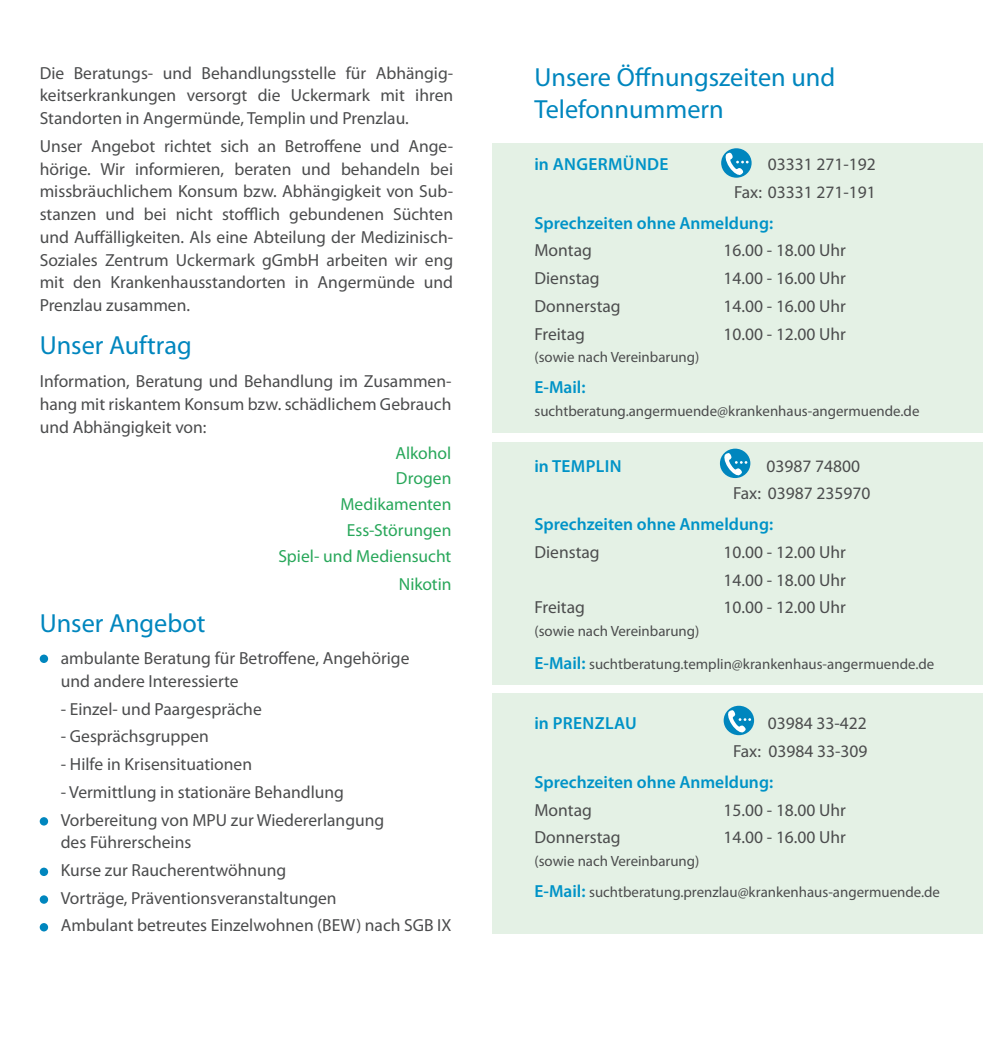
<style>
.page{position:relative;width:983px;height:1042px;background:#fff}
.page>*{position:absolute;margin:0;border:0;box-sizing:border-box;transform-origin:0 0}
.t1{font:26.25px/31.5px "Myriad Pro";color:#0086be}
.t2{font:17.5px/22.8px "Myriad Pro";color:#4b4c4d}
.t3{font:600 17.5px "Myriad Pro";color:#0093c7}
.t4{font:17.5px/25.9px "Myriad Pro";color:#28a75a;text-align:right}
.t5{font:600 17.5px "Myriad Pro";letter-spacing:.02em;color:#0093c7}
.t6{font:14.88px/32.7px "Myriad Pro";color:#4b4c4d}
.s1{font-weight:600;font-size:17.5px;color:#0093c7}
</style>
<div class="page">
<div style="left:493px;top:693px;width:489px;height:241px;background:#e4f1e5"></div>
<div style="left:493px;top:442px;width:489px;height:242px;background:#e4f1e5"></div>
<div style="left:493px;top:143px;width:489px;height:289px;background:#e4f1e5"></div>
<div style="left:40px;top:654px;width:8px;height:9px;background:#0086be;border-radius:50%"></div>
<div style="left:40px;top:817px;width:8px;height:8px;background:#0086be;border-radius:50%"></div>
<div style="left:40px;top:867px;width:8px;height:9px;background:#0086be;border-radius:50%"></div>
<div style="left:40px;top:895px;width:8px;height:9px;background:#0086be;border-radius:50%"></div>
<div style="left:40px;top:923px;width:8px;height:8px;background:#0086be;border-radius:50%"></div>
<svg style="left:721px;top:148px;width:30px;height:30px"></svg>
<svg style="left:724px;top:151px;width:24px;height:25px"></svg>
<svg style="left:719px;top:449px;width:31px;height:29px"></svg>
<svg style="left:723px;top:451px;width:24px;height:25px"></svg>
<svg style="left:723px;top:706px;width:30px;height:29px"></svg>
<svg style="left:727px;top:709px;width:24px;height:24px"></svg>
<p class="t2" style="left:40px;top:61px;width:415px;text-align:justify">Die Beratungs- und Behandlungsstelle für Abhängig&shy;keitserkrankungen versorgt die Uckermark mit ihren Standorten in Angermünde, Templin und Prenzlau.</p>
<p class="t2" style="left:40px;top:134px;width:415px;text-align:justify">Unser Angebot richtet sich an Betroffene und Ange&shy;hörige. Wir informieren, beraten und behandeln bei missbräuchlichem Konsum bzw. Abhängigkeit von Sub&shy;stanzen und bei nicht stofflich gebundenen Süchten und Auffälligkeiten. Als eine Abteilung der Medizinisch-Soziales Zentrum Uckermark gGmbH arbeiten wir eng mit den Krankenhausstandorten in Angermünde und Prenzlau zusammen.</p>
<h1 class="t1" style="left:40px;top:329px;width:153px">Unser Auftrag</h1>
<p class="t2" style="left:40px;top:369px;width:413px;text-align:justify">Information, Beratung und Behandlung im Zusammen&shy;hang mit riskantem Konsum bzw. schädlichem Gebrauch und Abhängigkeit von:</p>
<p class="t4" style="left:278px;top:439px;width:174px">Alkohol<br>Drogen<br>Medikamenten<br>Ess-Störungen<br>Spiel- und Mediensucht</p>
<p class="t4" style="left:398px;top:571px;width:54px">Nikotin</p>
<h1 class="t1" style="left:40px;top:606px;width:167px">Unser Angebot</h1>
<p class="t2" style="left:61px;top:647px;width:350px">ambulante Beratung für Betroffene, Angehörige und andere Interessierte</p>
<p class="t2" style="left:61px;top:697px;width:202px">- Einzel- und Paargespräche</p>
<p class="t2" style="left:61px;top:725px;width:150px">- Gesprächsgruppen</p>
<p class="t2" style="left:61px;top:752px;width:193px">- Hilfe in Krisensituationen</p>
<p class="t2" style="left:61px;top:778px;width:325px;line-height:27.8px">- Vermittlung in stationäre Behandlung<br>Vorbereitung von MPU zur Wiedererlangung</p>
<p class="t2" style="left:61px;top:828px;width:392px;line-height:27.7px">des Führerscheins<br>Kurse zur Raucherentwöhnung<br>Vorträge, Präventionsveranstaltungen<br>Ambulant betreutes Einzelwohnen (BEW) nach SGB IX</p>
<h1 class="t1" style="left:534px;top:61px;width:302px">Unsere Öffnungszeiten und<br>Telefonnummern</h1>
<p class="t5" style="left:534px;top:153px;width:135px">in ANGERMÜNDE</p>
<p class="t2" style="left:734px;top:150px;width:143px;line-height:27.7px;text-align:right">03331 271-192<br>Fax: 03331 271-191</p>
<p class="t3" style="left:534px;top:212px;width:240px">Sprechzeiten ohne Anmeldung:</p>
<p class="t2" style="left:534px;top:239px;width:59px">Montag</p>
<p class="t2" style="left:723px;top:239px;width:124px">16.00 - 18.00 Uhr</p>
<p class="t2" style="left:534px;top:267px;width:67px">Dienstag</p>
<p class="t2" style="left:723px;top:267px;width:124px">14.00 - 16.00 Uhr</p>
<p class="t2" style="left:534px;top:294px;width:88px">Donnerstag</p>
<p class="t2" style="left:723px;top:294px;width:124px">14.00 - 16.00 Uhr</p>
<p class="t2" style="left:534px;top:322px;width:52px">Freitag</p>
<p class="t2" style="left:723px;top:322px;width:124px">10.00 - 12.00 Uhr</p>
<p class="t6" style="left:534px;top:341px;width:166px">(sowie nach Vereinbarung)</p>
<p class="t3" style="left:534px;top:376px;width:53px">E-Mail:</p>
<p class="t6" style="left:534px;top:394px;width:386px">suchtberatung.angermuende@krankenhaus-angermuende.de</p>
<p class="t5" style="left:534px;top:454px;width:89px">in TEMPLIN</p>
<p class="t2" style="left:732px;top:451px;width:139px;line-height:27.7px;text-indent:33px">03987 74800<br>Fax: 03987 235970</p>
<p class="t3" style="left:534px;top:513px;width:240px">Sprechzeiten ohne Anmeldung:</p>
<p class="t2" style="left:534px;top:540px;width:67px">Dienstag</p>
<p class="t2" style="left:723px;top:538px;width:124px;line-height:27.7px">10.00 - 12.00 Uhr<br>14.00 - 18.00 Uhr</p>
<p class="t2" style="left:534px;top:596px;width:52px">Freitag</p>
<p class="t2" style="left:723px;top:596px;width:124px">10.00 - 12.00 Uhr</p>
<p class="t6" style="left:534px;top:614px;width:401px">(sowie nach Vereinbarung)<br><span class="s1">E-Mail:</span> suchtberatung.templin@krankenhaus-angermuende.de</p>
<p class="t5" style="left:534px;top:712px;width:104px">in PRENZLAU</p>
<p class="t2" style="left:732px;top:709px;width:136px;line-height:27.7px;text-align:right">03984 33-422<br>Fax: 03984 33-309</p>
<p class="t3" style="left:534px;top:771px;width:240px">Sprechzeiten ohne Anmeldung:</p>
<p class="t2" style="left:534px;top:798px;width:59px">Montag</p>
<p class="t2" style="left:723px;top:798px;width:124px">15.00 - 18.00 Uhr</p>
<p class="t2" style="left:534px;top:826px;width:88px">Donnerstag</p>
<p class="t2" style="left:723px;top:826px;width:124px">14.00 - 16.00 Uhr</p>
<p class="t6" style="left:534px;top:845px;width:407px;line-height:31px">(sowie nach Vereinbarung)<br><span class="s1">E-Mail:</span> suchtberatung.prenzlau@krankenhaus-angermuende.de</p>
</div>
